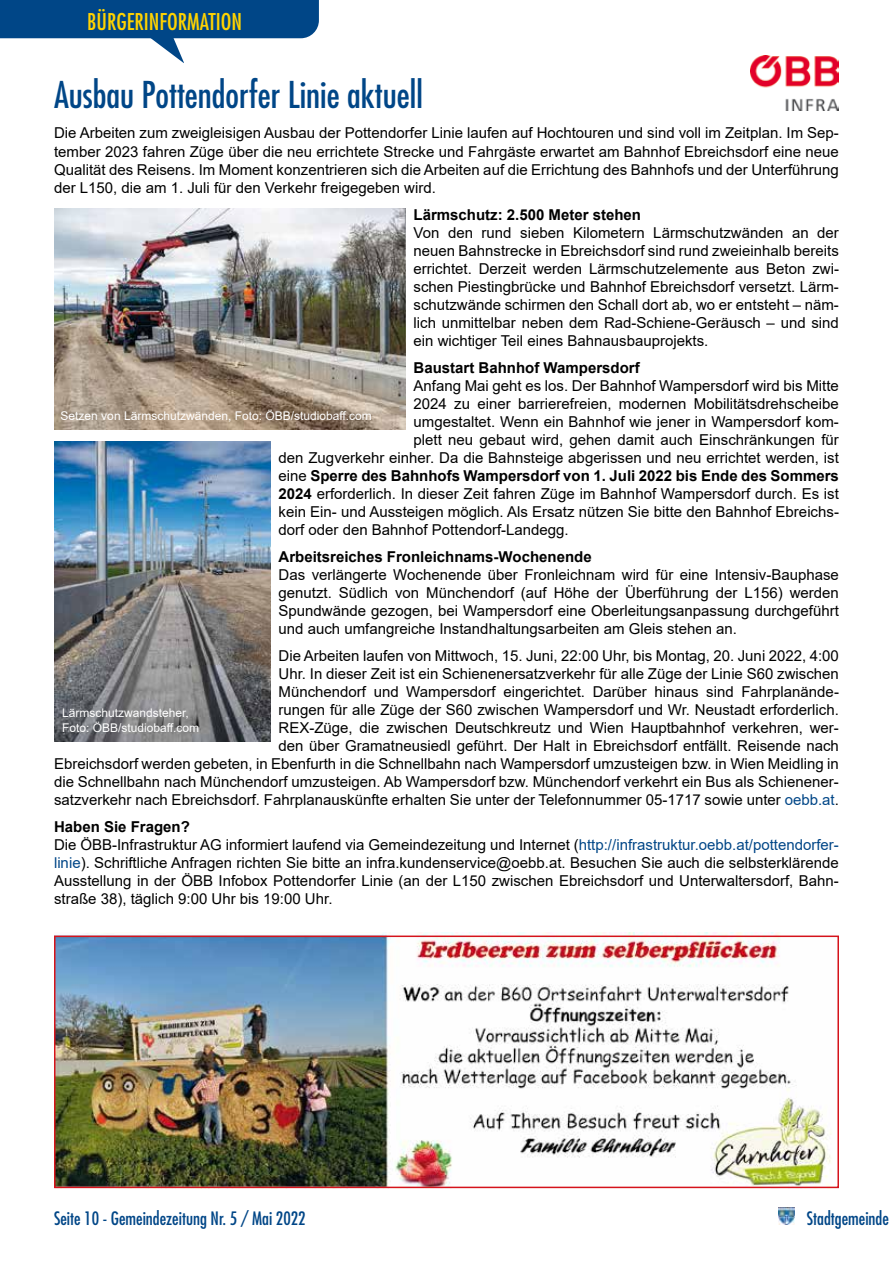
<style>
.page{position:relative;width:893px;height:1263px;background:#fff}
.page>*{position:absolute;margin:0;border:0;box-sizing:border-box;transform-origin:0 0}
.t1{font:condensed 36px "Futura Std";color:#004687}
.t2{font:condensed 22.5px "Futura Std";color:#ffd300}
.t3{font:condensed 18px "Futura Std";color:#004687}
.t4{font:15px/18px "Arial";color:#000;text-align:justify}
.t5{font:700 15px "Arial";color:#000}
.t6{font:12px/14.4px "Arial";color:#fff}
.s1{font-weight:400}
.s2{font-weight:700}
.s3{color:#004687}
</style>
<div class="page">
<img style="left:778px;top:1208px;width:16px;height:17px">
<svg style="left:0;top:0;width:319px;height:63px"></svg>
<img style="left:750px;top:55px;width:89px;height:56px">
<img style="left:54px;top:209px;width:351px;height:220px">
<img style="left:54px;top:442px;width:216px;height:299px">
<img style="left:57px;top:932px;width:774px;height:253px">
<div style="left:54px;top:935px;width:785px;height:253px;border:2px solid #d5131b"></div>
<h2 class="t2" style="left:87px;top:8px;width:156px">BÜRGERINFORMATION</h2>
<h1 class="t1" style="left:54px;top:74px;width:370px">Ausbau Pottendorfer Linie aktuell</h1>
<p class="t4" style="left:54px;top:124px;width:786px">Die Arbeiten zum zweigleisigen Ausbau der Pottendorfer Linie laufen auf Hochtouren und sind voll im Zeitplan. Im Sep&shy;tember 2023 fahren Züge über die neu errichtete Strecke und Fahrgäste erwartet am Bahnhof Ebreichsdorf eine neue Qualität des Reisens. Im Moment konzentrieren sich die Arbeiten auf die Errichtung des Bahnhofs und der Unterführung der L150, die am 1. Juli für den Verkehr freigegeben wird.</p>
<p class="t5" style="left:414px;top:204px;width:229px">Lärmschutz: 2.500 Meter stehen</p>
<p class="t4" style="left:414px;top:223px;width:427px">Von den rund sieben Kilometern Lärmschutzwänden an der neuen Bahnstrecke in Ebreichsdorf sind rund zweieinhalb bereits errichtet. Derzeit werden Lärmschutzelemente aus Beton zwi&shy;schen Piestingbrücke und Bahnhof Ebreichsdorf versetzt. Lärm&shy;schutzwände schirmen den Schall dort ab, wo er entsteht – näm&shy;lich unmittelbar neben dem Rad-Schiene-Geräusch – und sind ein wichtiger Teil eines Bahnausbauprojekts.</p>
<p class="t5" style="left:414px;top:357px;width:228px">Baustart Bahnhof Wampersdorf</p>
<p class="t4" style="left:414px;top:376px;width:427px">Anfang Mai geht es los. Der Bahnhof Wampersdorf wird bis Mitte</p>
<p class="t4" style="left:414px;top:394px;width:427px">2024 zu einer barrierefreien, modernen Mobilitätsdrehscheibe</p>
<p class="t4" style="left:414px;top:412px;width:427px">umgestaltet. Wenn ein Bahnhof wie jener in Wampersdorf kom-</p>
<p class="t4" style="left:414px;top:430px;width:427px">plett neu gebaut wird, gehen damit auch Einschränkungen für</p>
<p class="t4" style="left:279px;top:448px;width:562px">den Zugverkehr einher. Da die Bahnsteige abgerissen und neu errichtet werden, ist</p>
<p class="t5" style="left:279px;top:465px;width:562px"><span class="s1">eine</span> Sperre des Bahnhofs Wampersdorf von 1. Juli 2022 bis Ende des Sommers</p>
<p class="t4" style="left:279px;top:484px;width:562px"><span class="s2">2024</span> erforderlich. In dieser Zeit fahren Züge im Bahnhof Wampersdorf durch. Es ist</p>
<p class="t4" style="left:279px;top:502px;width:562px">kein Ein- und Aussteigen möglich. Als Ersatz nützen Sie bitte den Bahnhof Ebreichs-</p>
<p class="t4" style="left:279px;top:520px;width:292px">dorf oder den Bahnhof Pottendorf-Landegg.</p>
<p class="t5" style="left:279px;top:546px;width:315px">Arbeitsreiches Fronleichnams-Wochenende</p>
<p class="t4" style="left:279px;top:565px;width:562px">Das verlängerte Wochenende über Fronleichnam wird für eine Intensiv-Bauphase genutzt. Südlich von Münchendorf (auf Höhe der Überführung der L156) werden Spundwände gezogen, bei Wampersdorf eine Oberleitungsanpassung durchgeführt und auch umfangreiche Instandhaltungsarbeiten am Gleis stehen an.</p>
<p class="t4" style="left:54px;top:646px;width:786px;text-align:right">Die Arbeiten laufen von Mittwoch, 15. Juni, 22:00 Uhr, bis Montag, 20. Juni 2022, 4:00<br>Uhr. In dieser Zeit ist ein Schienenersatzverkehr für alle Züge der Linie S60 zwischen<br>Münchendorf und Wampersdorf eingerichtet. Darüber hinaus sind Fahrplanände-<br>rungen für alle Züge der S60 zwischen Wampersdorf und Wr. Neustadt erforderlich.<br>REX-Züge, die zwischen Deutschkreutz und Wien Hauptbahnhof verkehren, wer-<br>den über Gramatneusiedl geführt. Der Halt in Ebreichsdorf entfällt. Reisende nach<br>Ebreichsdorf werden gebeten, in Ebenfurth in die Schnellbahn nach Wampersdorf umzusteigen bzw. in Wien Meidling in die Schnellbahn nach Münchendorf umzusteigen. Ab Wampersdorf bzw. Münchendorf verkehrt ein Bus als Schienener&shy;satzverkehr nach Ebreichsdorf. Fahrplanauskünfte erhalten Sie unter der Telefonnummer 05-1717 sowie unter <span class="s3">oebb.at</span>.</p>
<p class="t4" style="left:54px;top:817px;width:786px;text-align:left"><span class="s2">Haben Sie Fragen?<br></span>Die ÖBB-Infrastruktur AG informiert laufend via Gemeindezeitung und Internet (<span class="s3">http://infrastruktur.oebb.at/pottendorfer&shy;linie</span>). Schriftliche Anfragen richten Sie bitte an infra.kundenservice@oebb.at. Besuchen Sie auch die selbsterklärende Ausstellung in der ÖBB Infobox Pottendorfer Linie (an der L150 zwischen Ebreichsdorf und Unterwaltersdorf, Bahn&shy;straße 38), täglich 9:00 Uhr bis 19:00 Uhr.</p>
<p class="t6" style="left:61px;top:409px;width:313px">Setzen von Lärmschutzwänden, Foto: ÖBB/studiobaff.com</p>
<p class="t6" style="left:62px;top:706px;width:139px">Lärmschutzwandsteher,<br>Foto: ÖBB/studiobaff.com</p>
<p class="t3" style="left:54px;top:1207px;width:253px">Seite 10 - Gemeindezeitung Nr. 5 / Mai 2022</p>
<p class="t3" style="left:807px;top:1207px;width:84px">Stadtgemeinde</p>
</div>
